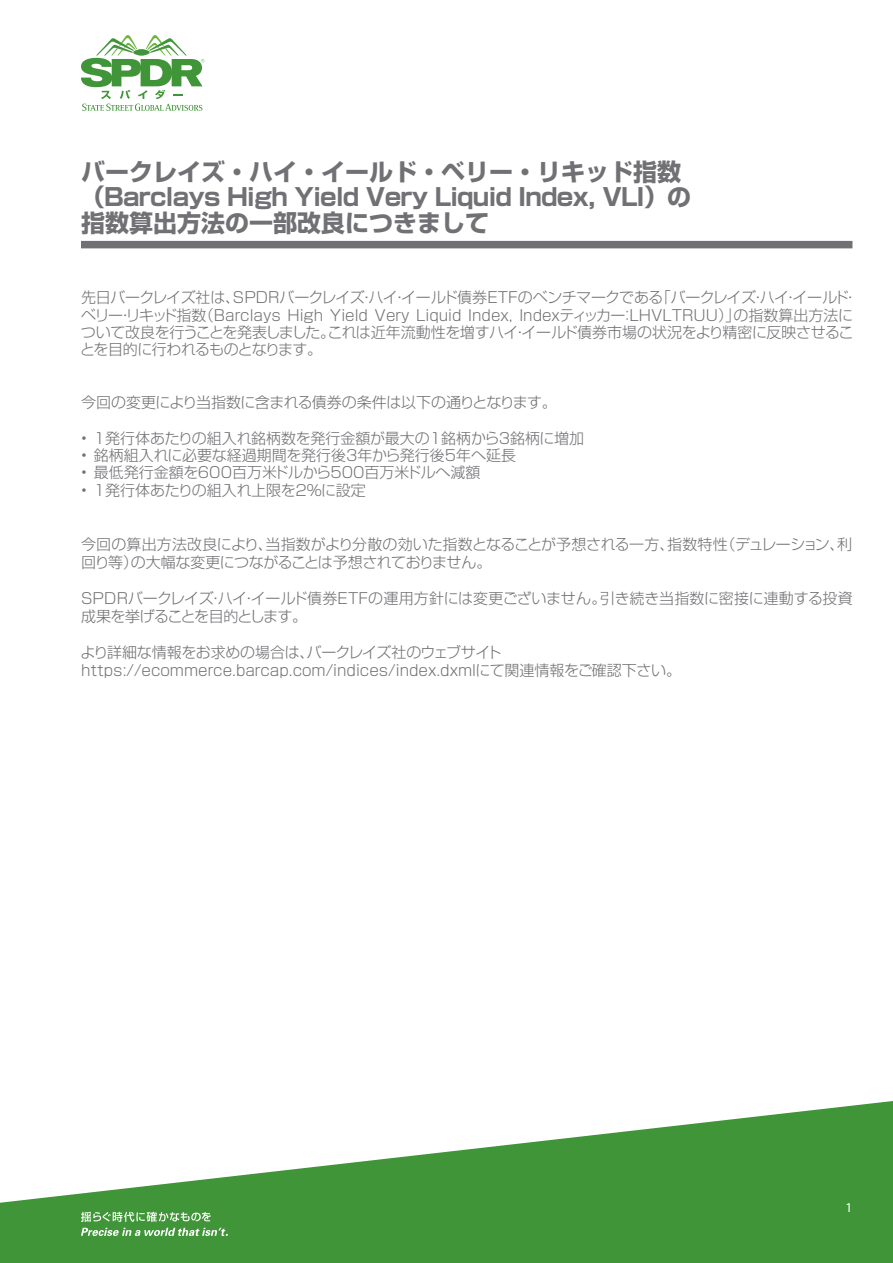
<style>
.page{position:relative;width:893px;height:1263px;background:#fff}
.page>*{position:absolute;margin:0;border:0;box-sizing:border-box;transform-origin:0 0}
.t1{font:700 24px/25.5px "Shin Go Pro";color:#717074}
.t2{font:300 15px/17.2px "Shin Go Pro";letter-spacing:-.01em;color:#717074}
.t3{font:300 15px "Shin Go Pro";letter-spacing:-.035em;color:#717074}
.t4{font:13.5px "Myriad Pro";color:#fff}
</style>
<div class="page">
<svg style="left:81px;top:35px;width:123px;height:76px"></svg>
<svg style="left:0;top:1101px;width:893px;height:162px;fill:#3f9537"></svg>
<svg style="left:81px;top:1228px;width:147px;height:8px"></svg>
<svg style="left:81px;top:1212px;width:130px;height:10px"></svg>
<div style="left:81px;top:241px;width:771px;height:7px;background:#717074"></div>
<h1 class="t1" style="left:81px;top:157px;width:612px">バークレイズ・ハイ・イールド・ベリー・リキッド指数（Barclays High Yield Very Liquid Index, VLI）の指数算出方法の一部改良につきまして</h1>
<p class="t2" style="left:80px;top:287px;width:779px">先日バークレイズ社は、SPDRバークレイズ・ハイ・イールド債券ETFのベンチマークである「バークレイズ・ハイ・イールド・ベリー・リキッド指数（Barclays High Yield Very Liquid Index, Indexティッカー：LHVLTRUU）」の指数算出方法について改良を行うことを発表しました。これは近年流動性を増すハイ・イールド債券市場の状況をより精密に反映させることを目的に行われるものとなります。</p>
<p class="t3" style="left:81px;top:390px;width:477px">今回の変更により当指数に含まれる債券の条件は以下の通りとなります。</p>
<p class="t2" style="left:81px;top:428px;width:504px">• 1発行体あたりの組入れ銘柄数を発行金額が最大の1銘柄から3銘柄に増加</p>
<p class="t2" style="left:81px;top:445px;width:437px">• 銘柄組入れに必要な経過期間を発行後3年から発行後5年へ延長</p>
<p class="t2" style="left:81px;top:462px;width:401px">• 最低発行金額を600百万米ドルから500百万米ドルへ減額</p>
<p class="t2" style="left:81px;top:480px;width:286px">• 1発行体あたりの組入れ上限を2％に設定</p>
<p class="t2" style="left:81px;top:534px;width:773px;line-height:18px">今回の算出方法改良により、当指数がより分散の効いた指数となることが予想される一方、指数特性（デュレーション、利回り等）の大幅な変更につながることは予想されておりません。</p>
<p class="t2" style="left:81px;top:588px;width:773px;line-height:18px">SPDRバークレイズ・ハイ・イールド債券ETFの運用方針には変更ございません。引き続き当指数に密接に連動する投資成果を挙げることを目的とします。</p>
<p class="t2" style="left:80px;top:642px;width:602px;line-height:18px">より詳細な情報をお求めの場合は、バークレイズ社のウェブサイトhttps://ecommerce.barcap.com/indices/index.dxmlにて関連情報をご確認下さい。</p>
<p class="t4" style="left:845px;top:1199px;width:8px">1</p>
</div>
